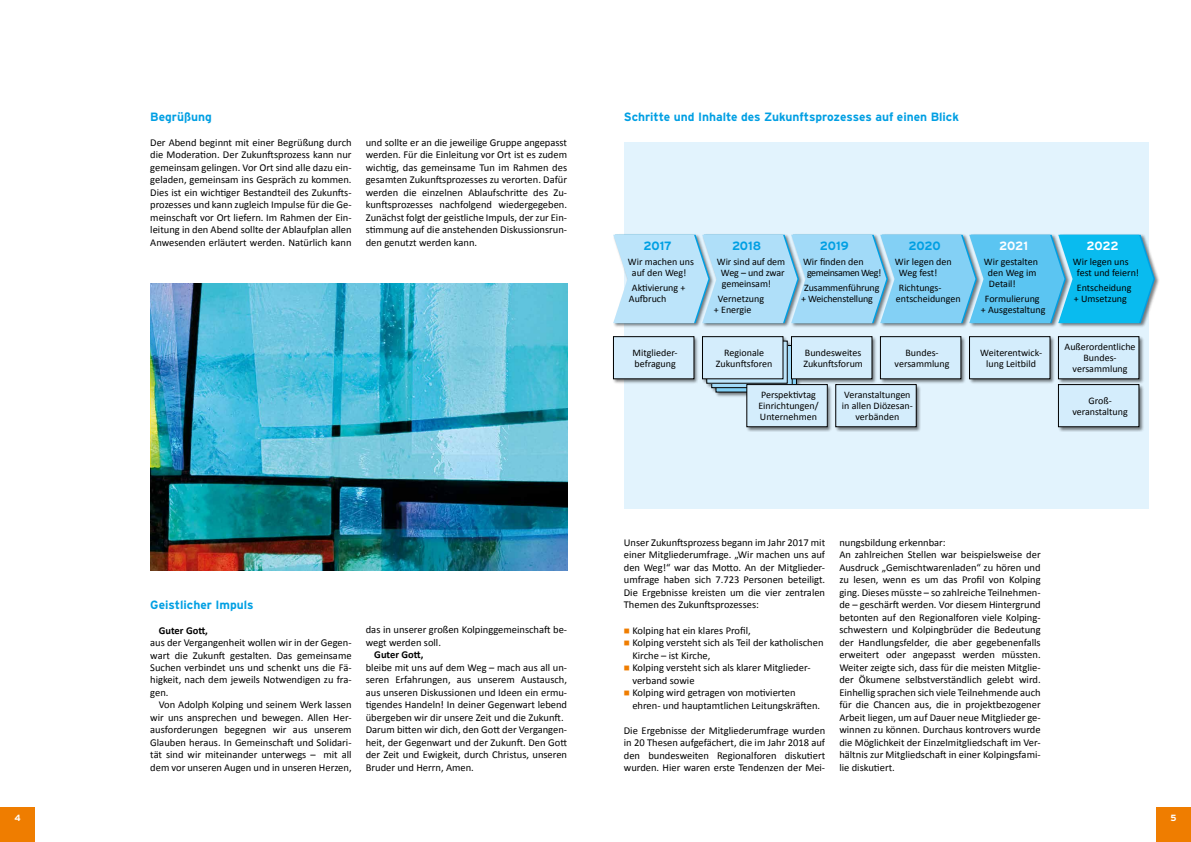
<style>
.page{position:relative;width:1191px;height:842px;background:#fff}
.page>*{position:absolute;margin:0;border:0;box-sizing:border-box;transform-origin:0 0}
.t1{font:700 12px "Interstate";color:#009fe3}
.t2{font:700 12px "Interstate";letter-spacing:-.02em;color:#fff}
.t3{font:10.5px/12.5px "Calibri";color:#000;text-align:justify}
.t4{font:700 10.5px "Calibri";color:#000}
.t5{font:10px/11px "Calibri";color:#000}
.t6{font:10px/11px "Calibri";letter-spacing:-.02em;color:#000}
.t7{font:10px/11px "Calibri";letter-spacing:-.045em;color:#000}
.t8{font:700 9px "Interstate";color:#fff}
.s1{font-family:"Button Bonus Circle Negative";font-size:6px;color:#ef7d00}
</style>
<div class="page">
<div style="left:624px;top:142px;width:524px;height:366px;background:#e2f3fd"></div>
<div style="left:612px;top:234px;width:547px;height:198px;background:#000;opacity:.5"></div>
<svg style="left:613px;top:235px;width:542px;height:88px;background:#82d1f2"></svg>
<svg style="left:717px;top:379px;width:77px;height:11px"></svg>
<svg style="left:713px;top:347px;width:77px;height:39px"></svg>
<div style="left:711px;top:345px;width:81px;height:43px;border:1px solid #000"></div>
<svg style="left:708px;top:343px;width:77px;height:38px"></svg>
<div style="left:702px;top:337px;width:81px;height:42px;background:#d4edfc"></div>
<div style="left:702px;top:336px;width:81px;height:43px;border:1px solid #000"></div>
<div style="left:613px;top:337px;width:81px;height:42px;background:#d4edfc"></div>
<div style="left:613px;top:336px;width:81px;height:43px;border:1px solid #000"></div>
<div style="left:791px;top:337px;width:81px;height:42px;background:#d4edfc"></div>
<div style="left:791px;top:336px;width:81px;height:43px;border:1px solid #000"></div>
<div style="left:880px;top:337px;width:81px;height:42px;background:#d4edfc"></div>
<div style="left:880px;top:336px;width:81px;height:43px;border:1px solid #000"></div>
<div style="left:969px;top:337px;width:81px;height:42px;background:#d4edfc"></div>
<div style="left:969px;top:336px;width:81px;height:43px;border:1px solid #000"></div>
<div style="left:1058px;top:337px;width:81px;height:42px;background:#d4edfc"></div>
<div style="left:1058px;top:336px;width:81px;height:43px;border:1px solid #000"></div>
<div style="left:1058px;top:385px;width:81px;height:42px;background:#d4edfc"></div>
<div style="left:1058px;top:384px;width:81px;height:43px;border:1px solid #000"></div>
<div style="left:747px;top:385px;width:80px;height:42px;background:#d4edfc"></div>
<div style="left:746px;top:384px;width:81px;height:43px;border:1px solid #000"></div>
<div style="left:835px;top:385px;width:81px;height:42px;background:#d4edfc"></div>
<div style="left:835px;top:384px;width:81px;height:43px;border:1px solid #000"></div>
<img style="left:150px;top:283px;width:417px;height:288px">
<div style="left:1155px;top:807px;width:36px;height:35px;background:#ef7d00"></div>
<div style="left:0;top:807px;width:35px;height:35px;background:#ef7d00"></div>
<p class="t1" style="left:150px;top:110px;width:63px">Begrüßung</p>
<p class="t3" style="left:150px;top:136px;width:203px">Der Abend beginnt mit einer Begrüßung durch die Moderation. Der Zukunftsprozess kann nur gemeinsam gelingen. Vor Ort sind alle dazu ein&shy;geladen, gemeinsam ins Gespräch zu kommen.<br>Dies ist ein wichtiger Bestandteil des Zukunfts&shy;prozesses und kann zugleich Impulse für die Ge&shy;meinschaft vor Ort liefern. Im Rahmen der Ein&shy;leitung in den Abend sollte der Ablaufplan allen Anwesenden erläutert werden. Natürlich kann</p>
<p class="t3" style="left:366px;top:136px;width:203px">und sollte er an die jeweilige Gruppe angepasst werden. Für die Einleitung vor Ort ist es zudem wichtig, das gemeinsame Tun im Rahmen des gesamten Zukunftsprozesses zu verorten. Dafür werden die einzelnen Ablaufschritte des Zu&shy;kunftsprozesses nachfolgend wiedergegeben.<br>Zunächst folgt der geistliche Impuls, der zur Ein&shy;stimmung auf die anstehenden Diskussionsrun&shy;den genutzt werden kann.</p>
<p class="t1" style="left:150px;top:598px;width:105px">Geistlicher Impuls</p>
<p class="t4" style="left:159px;top:623px;width:51px">Guter Gott,</p>
<p class="t3" style="left:150px;top:636px;width:203px">aus der Vergangenheit wollen wir in der Gegen&shy;wart die Zukunft gestalten. Das gemeinsame Suchen verbindet uns und schenkt uns die Fä&shy;higkeit, nach dem jeweils Notwendigen zu fra&shy;gen.</p>
<p class="t3" style="left:150px;top:699px;width:203px;text-indent:9px">Von Adolph Kolping und seinem Werk lassen wir uns ansprechen und bewegen. Allen Her&shy;ausforderungen begegnen wir aus unserem Glauben heraus. In Gemeinschaft und Solidari&shy;tät sind wir miteinander unterwegs – mit all dem vor unseren Augen und in unseren Herzen,</p>
<p class="t3" style="left:366px;top:624px;width:203px">das in unserer großen Kolpinggemeinschaft be&shy;wegt werden soll.</p>
<p class="t4" style="left:374px;top:648px;width:51px">Guter Gott,</p>
<p class="t3" style="left:366px;top:661px;width:203px;text-align:left">bleibe mit uns auf dem Weg – mach aus all un&shy;seren Erfahrungen, aus unserem Austausch, aus unseren Diskussionen und Ideen ein ermu&shy;tigendes Handeln! In deiner Gegenwart lebend übergeben wir dir unsere Zeit und die Zukunft.<br>Darum bitten wir dich, den Gott der Vergangen&shy;heit, der Gegenwart und der Zukunft. Den Gott der Zeit und Ewigkeit, durch Christus, unseren Bruder und Herrn, Amen.</p>
<p class="t1" style="left:624px;top:110px;width:337px">Schritte und Inhalte des Zukunftsprozesses auf einen Blick</p>
<p class="t1" style="left:643px;top:239px;width:30px">2017</p>
<p class="t5" style="left:628px;top:256px;width:68px;text-align:center">Wir machen uns auf den Weg!</p>
<p class="t5" style="left:629px;top:282px;width:58px;text-indent:3px">Aktivierung +<br>Aufbruch</p>
<p class="t1" style="left:732px;top:239px;width:31px">2018</p>
<p class="t5" style="left:721px;top:256px;width:66px;text-align:justify;text-indent:-4px">Wir sind auf dem Weg – und zwar gemeinsam!</p>
<p class="t5" style="left:714px;top:293px;width:52px;text-indent:4px">Vernetzung + Energie</p>
<p class="t1" style="left:820px;top:239px;width:30px">2019</p>
<p class="t7" style="left:807px;top:256px;width:76px;text-indent:-4px">Wir finden den gemeinsamen Weg!</p>
<p class="t6" style="left:801px;top:282px;width:80px;text-indent:3px">Zusammenführung + Weichenstellung</p>
<p class="t1" style="left:908px;top:239px;width:34px">2020</p>
<p class="t5" style="left:899px;top:256px;width:54px;text-indent:-4px">Wir legen den<br>Weg fest!</p>
<p class="t5" style="left:896px;top:282px;width:66px;text-indent:3px">Richtungs&shy;entscheidungen</p>
<p class="t2" style="left:999px;top:239px;width:30px">2021</p>
<p class="t5" style="left:988px;top:256px;width:52px;text-indent:-4px">Wir gestalten den Weg im<br>Detail!</p>
<p class="t5" style="left:981px;top:293px;width:66px;text-align:center">Formulierung<br>+ Ausgestaltung</p>
<p class="t2" style="left:1086px;top:239px;width:34px">2022</p>
<p class="t5" style="left:1077px;top:256px;width:64px;text-indent:-4px">Wir legen uns fest und feiern!</p>
<p class="t5" style="left:1074px;top:282px;width:59px;text-align:center">Entscheidung + Umsetzung</p>
<p class="t5" style="left:632px;top:347px;width:46px">Mitglieder&shy;befragung</p>
<p class="t5" style="left:803px;top:347px;width:61px">Bundesweites<br>Zukunftsforum</p>
<p class="t5" style="left:894px;top:347px;width:56px;text-align:center">Bundes&shy;versammlung</p>
<p class="t5" style="left:980px;top:347px;width:63px;text-align:center">Weiterentwick&shy;lung Leitbild</p>
<p class="t5" style="left:1064px;top:342px;width:73px;text-align:center">Außerordentliche<br>Bundes&shy;versammlung</p>
<p class="t5" style="left:1072px;top:395px;width:57px;text-align:center">Groß&shy;veranstaltung</p>
<p class="t5" style="left:716px;top:347px;width:58px;text-align:center">Regionale<br>Zukunftsforen</p>
<p class="t5" style="left:758px;top:390px;width:62px">Perspektivtag<br>Einrichtungen/<br>Unternehmen</p>
<p class="t5" style="left:842px;top:390px;width:72px;text-align:center">Veranstaltungen in allen Diözesan&shy;verbänden</p>
<p class="t3" style="left:624px;top:536px;width:203px">Unser Zukunftsprozess begann im Jahr 2017 mit einer Mitgliederumfrage. „Wir machen uns auf den Weg!“ war das Motto. An der Mitglieder&shy;umfrage haben sich 7.723 Personen beteiligt.<br>Die Ergebnisse kreisten um die vier zentralen Themen des Zukunftsprozesses:</p>
<p class="t3" style="left:624px;top:624px;width:128px"><span class="s1">}</span> Kolping hat ein klares Profil,</p>
<p class="t3" style="left:624px;top:636px;width:201px"><span class="s1">}</span> Kolping versteht sich als Teil der katholischen</p>
<p class="t3" style="left:632px;top:649px;width:79px">Kirche – ist Kirche,</p>
<p class="t3" style="left:624px;top:661px;width:187px"><span class="s1">}</span> Kolping versteht sich als klarer Mitglieder-</p>
<p class="t3" style="left:632px;top:674px;width:64px">verband sowie</p>
<p class="t3" style="left:624px;top:686px;width:173px"><span class="s1">}</span> Kolping wird getragen von motivierten</p>
<p class="t3" style="left:632px;top:699px;width:189px">ehren- und hauptamtlichen Leitungskräften.</p>
<p class="t3" style="left:624px;top:724px;width:203px">Die Ergebnisse der Mitgliederumfrage wurden in 20 Thesen aufgefächert, die im Jahr 2018 auf den bundesweiten Regionalforen diskutiert wurden. Hier waren erste Tendenzen der Mei-</p>
<p class="t3" style="left:839px;top:536px;width:203px;text-align:left">nungsbildung erkennbar:<br>An zahlreichen Stellen war beispielsweise der Ausdruck „Gemischtwarenladen“ zu hören und zu lesen, wenn es um das Profil von Kolping ging. Dieses müsste – so zahlreiche Teilnehmen&shy;de – geschärft werden. Vor diesem Hintergrund betonten auf den Regionalforen viele Kolping&shy;schwestern und Kolpingbrüder die Bedeutung der Handlungsfelder, die aber gegebenenfalls erweitert oder angepasst werden müssten.<br>Weiter zeigte sich, dass für die meisten Mitglie&shy;der Ökumene selbstverständlich gelebt wird.<br>Einhellig sprachen sich viele Teilnehmende auch für die Chancen aus, die in projektbezogener Arbeit liegen, um auf Dauer neue Mitglieder ge&shy;winnen zu können. Durchaus kontrovers wurde die Möglichkeit der Einzelmitgliedschaft im Ver&shy;hältnis zur Mitgliedschaft in einer Kolpingsfami&shy;lie diskutiert.</p>
<p class="t8" style="left:14px;top:813px;width:8px">4</p>
<p class="t8" style="left:1170px;top:813px;width:8px">5</p>
</div>
